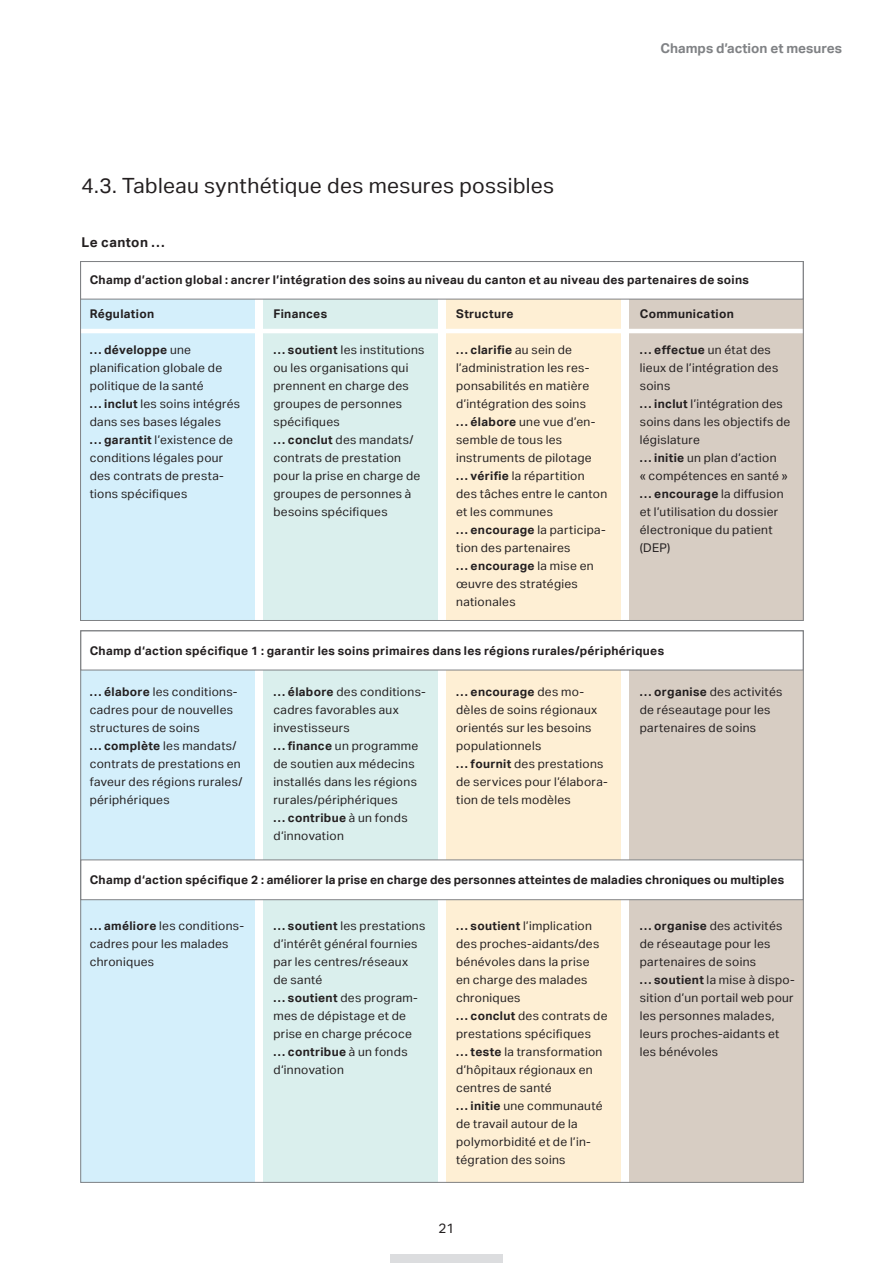
<style>
.page{position:relative;width:893px;height:1263px;background:#fff}
.page>*{position:absolute;margin:0;border:0;box-sizing:border-box;transform-origin:0 0}
.t1{font:21px "Aktiv Grotesk";letter-spacing:.015em;color:#231f20}
.t2{font:700 13.5px "Aktiv Grotesk";color:#808285}
.t3{font:700 13.5px "Aktiv Grotesk";letter-spacing:.035em;color:#231f20}
.t4{font:13.5px "Aktiv Grotesk";color:#231f20}
.t5{font:12px/18px "Aktiv Grotesk";letter-spacing:.025em;color:#231f20}
.t6{font:700 12px "Aktiv Grotesk";letter-spacing:.025em;color:#231f20}
.s1{font-weight:700}
</style>
<div class="page">
<div style="left:390px;top:1254px;width:113px;height:9px;background:#dcdddf"></div>
<div style="left:80px;top:299px;width:175px;height:322px;background:#d4effb"></div>
<div style="left:80px;top:670px;width:175px;height:512px;background:#d4effb"></div>
<div style="left:263px;top:299px;width:175px;height:322px;background:#daefed"></div>
<div style="left:263px;top:670px;width:175px;height:512px;background:#daefed"></div>
<div style="left:446px;top:299px;width:174px;height:322px;background:#feefd4"></div>
<div style="left:446px;top:670px;width:174px;height:512px;background:#feefd4"></div>
<div style="left:629px;top:299px;width:174px;height:322px;background:#d7cdc3"></div>
<div style="left:629px;top:670px;width:174px;height:512px;background:#d7cdc3"></div>
<hr style="left:80px;top:329px;width:723px;height:4px;background:#fff">
<div style="left:80px;top:859px;width:724px;height:41px;background:#fff;border:1px solid #808285"></div>
<h1 class="t1" style="left:81px;top:173px;width:474px">4.3. Tableau synthétique des mesures possibles</h1>
<p class="t3" style="left:81px;top:234px;width:85px">Le canton …</p>
<p class="t2" style="left:661px;top:40px;width:183px">Champs d’action et mesures</p>
<p class="t6" style="left:90px;top:272px;width:661px">Champ d’action global : ancrer l’intégration des soins au niveau du canton et au niveau des partenaires de soins</p>
<p class="t6" style="left:90px;top:306px;width:66px">Régulation</p>
<p class="t5" style="left:90px;top:341px;width:152px"><span class="s1">… développe</span> une planification globale de politique de la santé<br><span class="s1">… inclut</span> les soins intégrés dans ses bases légales<br><span class="s1">… garantit</span> l’existence de conditions légales pour des contrats de presta&shy;tions spécifiques</p>
<p class="t6" style="left:273px;top:306px;width:55px">Finances</p>
<p class="t5" style="left:273px;top:341px;width:153px"><span class="s1">… soutient</span> Ies institutions ou les organisations qui prennent en charge des groupes de personnes spécifiques<br><span class="s1">… conclut</span> des mandats/ contrats de prestation pour la prise en charge de groupes de personnes à besoins spécifiques</p>
<p class="t6" style="left:456px;top:306px;width:59px">Structure</p>
<p class="t5" style="left:456px;top:341px;width:153px"><span class="s1">… clarifie</span> au sein de l’administration les res&shy;ponsabilités en matière d’intégration des soins<br><span class="s1">… élabore</span> une vue d’en&shy;semble de tous les instruments de pilotage<br><span class="s1">… vérifie</span> la répartition des tâches entre le canton et les communes<br><span class="s1">… encourage</span> la participa&shy;tion des partenaires<br><span class="s1">… encourage</span> la mise en œuvre des stratégies nationales</p>
<p class="t6" style="left:640px;top:306px;width:96px">Communication</p>
<p class="t5" style="left:640px;top:341px;width:152px"><span class="s1">… effectue</span> un état des lieux de l’intégration des soins<br><span class="s1">… inclut</span> l’intégration des soins dans les objectifs de législature<br><span class="s1">… initie</span> un plan d’action<br>« compétences en santé » <span class="s1">… encourage</span> la diffusion et l’utilisation du dossier électronique du patient (DEP)</p>
<p class="t6" style="left:90px;top:644px;width:576px">Champ d‘action spécifique 1 : garantir les soins primaires dans les régions rurales/périphériques</p>
<p class="t5" style="left:90px;top:683px;width:154px"><span class="s1">… élabore</span> les conditions&shy;cadres pour de nouvelles structures de soins<br><span class="s1">… complète</span> les mandats/ contrats de prestations en faveur des régions rurales/ périphériques</p>
<p class="t5" style="left:273px;top:683px;width:154px"><span class="s1">… élabore</span> des conditions&shy;cadres favorables aux investisseurs<br><span class="s1">… finance</span> un programme de soutien aux médecins installés dans les régions rurales/périphériques<br><span class="s1">… contribue</span> à un fonds d‘innovation</p>
<p class="t5" style="left:456px;top:683px;width:153px"><span class="s1">… encourage</span> des mo&shy;dèles de soins régionaux orientés sur les besoins populationnels<br><span class="s1">… fournit</span> des prestations de services pour l’élabora&shy;tion de tels modèles</p>
<p class="t5" style="left:640px;top:683px;width:144px"><span class="s1">… organise</span> des activités de réseautage pour les partenaires de soins</p>
<p class="t6" style="left:90px;top:873px;width:696px">Champ d‘action spécifique 2 : améliorer la prise en charge des personnes atteintes de maladies chroniques ou multiples</p>
<p class="t5" style="left:90px;top:917px;width:156px"><span class="s1">… améliore</span> les conditions&shy;cadres pour les malades chroniques</p>
<p class="t5" style="left:273px;top:917px;width:153px"><span class="s1">… soutient</span> les prestations d’intérêt général fournies par les centres/réseaux<br>de santé<br><span class="s1">… soutient</span> des program&shy;mes de dépistage et de prise en charge précoce <span class="s1">… contribue</span> à un fonds d‘innovation</p>
<p class="t5" style="left:456px;top:917px;width:153px"><span class="s1">… soutient</span> l’implication des proches-aidants/des bénévoles dans la prise<br>en charge des malades chroniques<br><span class="s1">… conclut</span> des contrats de prestations spécifiques<br><span class="s1">… teste</span> la transformation d’hôpitaux régionaux en centres de santé<br><span class="s1">… initie</span> une communauté de travail autour de la polymorbidité et de l’in&shy;tégration des soins</p>
<p class="t4" style="left:438px;top:1220px;width:17px">21</p>
<p class="t5" style="left:640px;top:917px;width:156px"><span class="s1">… organise</span> des activités de réseautage pour les partenaires de soins<br><span class="s1">… soutient</span> la mise à dispo&shy;sition d’un portail web pour les personnes malades, leurs proches-aidants et les bénévoles</p>
</div>
